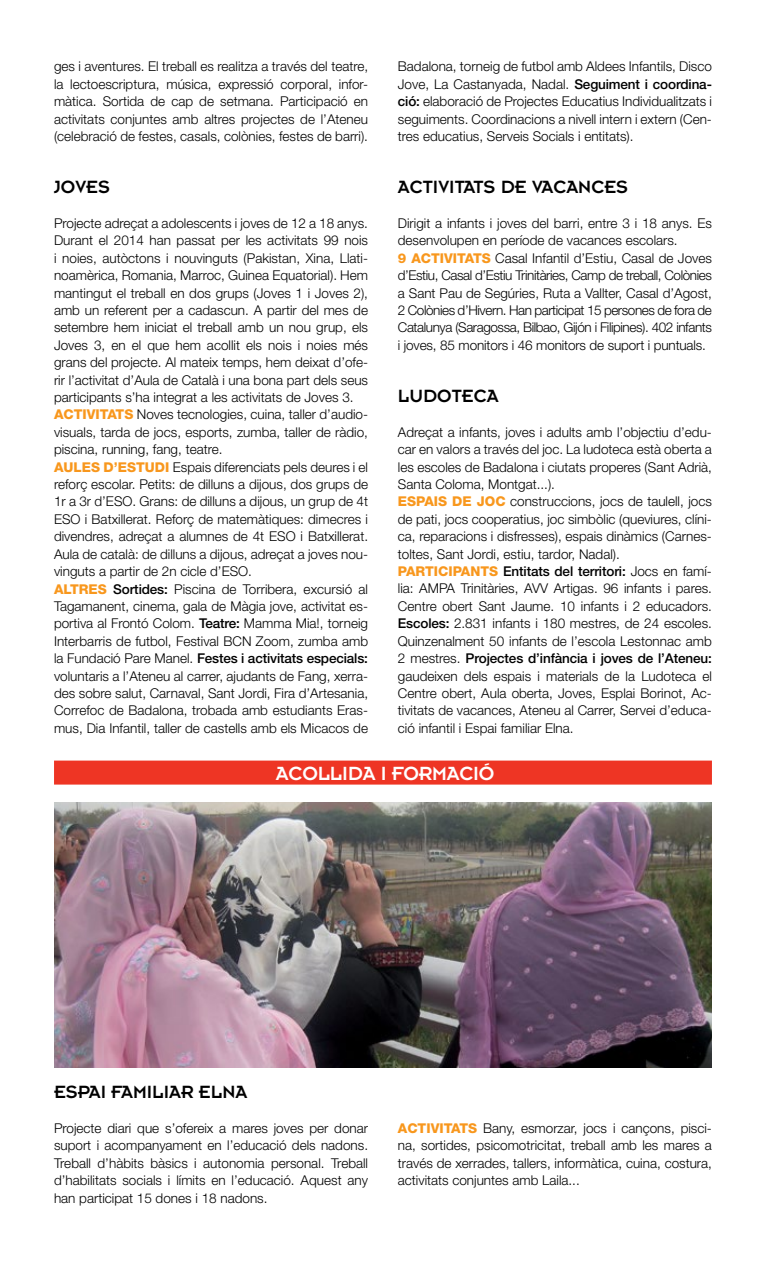
<style>
.page{position:relative;width:766px;height:1263px;background:#fff}
.page>*{position:absolute;margin:0;border:0;box-sizing:border-box;transform-origin:0 0}
.t1{font:21px "Insignia";letter-spacing:-.01em;color:#fff}
.t2{font:19.5px "Insignia";color:#000}
.t3{font:300 13.5px/17.4px "Helvetica Neue";color:#000;text-align:justify}
.s1{font-weight:800;color:#f8971d}
.s2{font-weight:500}
</style>
<div class="page">
<img style="left:54px;top:802px;width:657px;height:265px">
<div style="left:54px;top:760px;width:657px;height:24px;background:#ee3524"></div>
<p class="t3" style="left:54px;top:58px;width:315px">ges i aventures. El treball es realitza a través del teatre, la lectoescriptura, música, expressió corporal, infor&shy;màtica. Sortida de cap de setmana. Participació en activitats conjuntes amb altres projectes de l’Ateneu (celebració de festes, casals, colònies, festes de barri).</p>
<h2 class="t2" style="left:54px;top:177px;width:20px">JOVE</h2>
<h2 class="t2" style="left:98px;top:177px;width:13px">S</h2>
<p class="t3" style="left:54px;top:214px;width:315px;text-align:left">Projecte adreçat a adolescents i joves de 12 a 18 anys.<br>Durant el 2014 han passat per les activitats 99 nois i noies, autòctons i nouvinguts (Pakistan, Xina, Llati&shy;noamèrica, Romania, Marroc, Guinea Equatorial). Hem mantingut el treball en dos grups (Joves 1 i Joves 2), amb un referent per a cadascun. A partir del mes de setembre hem iniciat el treball amb un nou grup, els Joves 3, en el que hem acollit els nois i noies més grans del projecte. Al mateix temps, hem deixat d’ofe&shy;rir l’activitat d’Aula de Català i una bona part dels seus participants s’ha integrat a les activitats de Joves 3.<br><span class="s1">ACTIVITATS</span> Noves tecnologies, cuina, taller d’audio&shy;visuals, tarda de jocs, esports, zumba, taller de ràdio, piscina, running, fang, teatre.<br><span class="s1">AULES D’ESTUDI</span> Espais diferenciats pels deures i el reforç escolar. Petits: de dilluns a dijous, dos grups de 1r a 3r d’ESO. Grans: de dilluns a dijous, un grup de 4t ESO i Batxillerat. Reforç de matemàtiques: dimecres i divendres, adreçat a alumnes de 4t ESO i Batxillerat.<br>Aula de català: de dilluns a dijous, adreçat a joves nou&shy;vinguts a partir de 2n cicle d’ESO.<br><span class="s1">ALTRES</span> <span class="s2">Sortides:</span> Piscina de Torribera, excursió al Tagamanent, cinema, gala de Màgia jove, activitat es&shy;portiva al Frontó Colom. <span class="s2">Teatre:</span> Mamma Mia!, torneig Interbarris de futbol, Festival BCN Zoom, zumba amb la Fundació Pare Manel. <span class="s2">Festes i activitats especials: </span>voluntaris a l’Ateneu al carrer, ajudants de Fang, xerra&shy;des sobre salut, Carnaval, Sant Jordi, Fira d’Artesania, Correfoc de Badalona, trobada amb estudiants Eras&shy;mus, Dia Infantil, taller de castells amb els Micacos de</p>
<p class="t3" style="left:398px;top:58px;width:315px">Badalona, torneig de futbol amb Aldees Infantils, Disco Jove, La Castanyada, Nadal. <span class="s2">Seguiment i coordina&shy;ció:</span> elaboració de Projectes Educatius Individualitzats i seguiments. Coordinacions a nivell intern i extern (Cen&shy;tres educatius, Serveis Socials i entitats).</p>
<h2 class="t2" style="left:398px;top:177px;width:147px">ACTIVI TATS DE VACANCE</h2>
<h2 class="t2" style="left:616px;top:177px;width:13px">S</h2>
<p class="t3" style="left:398px;top:214px;width:315px;text-align:left">Dirigit a infants i joves del barri, entre 3 i 18 anys. Es desenvolupen en període de vacances escolars.<br><span class="s1">9 ACTIVITATS</span> Casal Infantil d’Estiu, Casal de Joves d’Estiu, Casal d’Estiu Trinitàries, Camp de treball, Colònies a Sant Pau de Segúries, Ruta a Vallter, Casal d’Agost, 2 Colònies d’Hivern. Han participat 15 persones de fora de Catalunya (Saragossa, Bilbao, Gijón i Filipines). 402 infants i joves, 85 monitors i 46 monitors de suport i puntuals.</p>
<h2 class="t2" style="left:398px;top:386px;width:26px">LUDO</h2>
<h2 class="t2" style="left:451px;top:386px;width:24px">TECA</h2>
<p class="t3" style="left:398px;top:423px;width:315px;text-align:left">Adreçat a infants, joves i adults amb l’objectiu d’edu&shy;car en valors a través del joc. La ludoteca està oberta a les escoles de Badalona i ciutats properes (Sant Adrià, Santa Coloma, Montgat...).<br><span class="s1">ESPAIS DE JOC</span> construccions, jocs de taulell, jocs de pati, jocs cooperatius, joc simbòlic (queviures, clíni&shy;ca, reparacions i disfresses), espais dinàmics (Carnes&shy;toltes, Sant Jordi, estiu, tardor, Nadal).<br><span class="s1">PARTICIPANTS</span> <span class="s2">Entitats del territori:</span> Jocs en famí&shy;lia: AMPA Trinitàries, AVV Artigas. 96 infants i pares.<br>Centre obert Sant Jaume. 10 infants i 2 educadors.<br><span class="s2">Escoles:</span> 2.831 infants i 180 mestres, de 24 escoles.<br>Quinzenalment 50 infants de l’escola Lestonnac amb 2 mestres. <span class="s2">Projectes d’infància i joves de l’Ateneu: </span>gaudeixen dels espais i materials de la Ludoteca el Centre obert, Aula oberta, Joves, Esplai Borinot, Ac&shy;tivitats de vacances, Ateneu al Carrer, Servei d’educa&shy;ció infantil i Espai familiar Elna.</p>
<h1 class="t1" style="left:276px;top:762px;width:220px">ACOLLIDA I FORMACIÓ</h1>
<h2 class="t2" style="left:54px;top:1082px;width:69px">ESPAI FAMILIAR</h2>
<h2 class="t2" style="left:199px;top:1082px;width:25px">ELNA</h2>
<p class="t3" style="left:54px;top:1119px;width:315px">Projecte diari que s’ofereix a mares joves per donar suport i acompanyament en l’educació dels nadons.<br>Treball d’hàbits bàsics i autonomia personal. Treball d’habilitats socials i límits en l’educació. Aquest any han participat 15 dones i 18 nadons.</p>
<p class="t3" style="left:398px;top:1119px;width:315px"><span class="s1">ACTIVITATS</span> Bany, esmorzar, jocs i cançons, pisci&shy;na, sortides, psicomotricitat, treball amb les mares a través de xerrades, tallers, informàtica, cuina, costura, activitats conjuntes amb Laila...</p>
</div>
